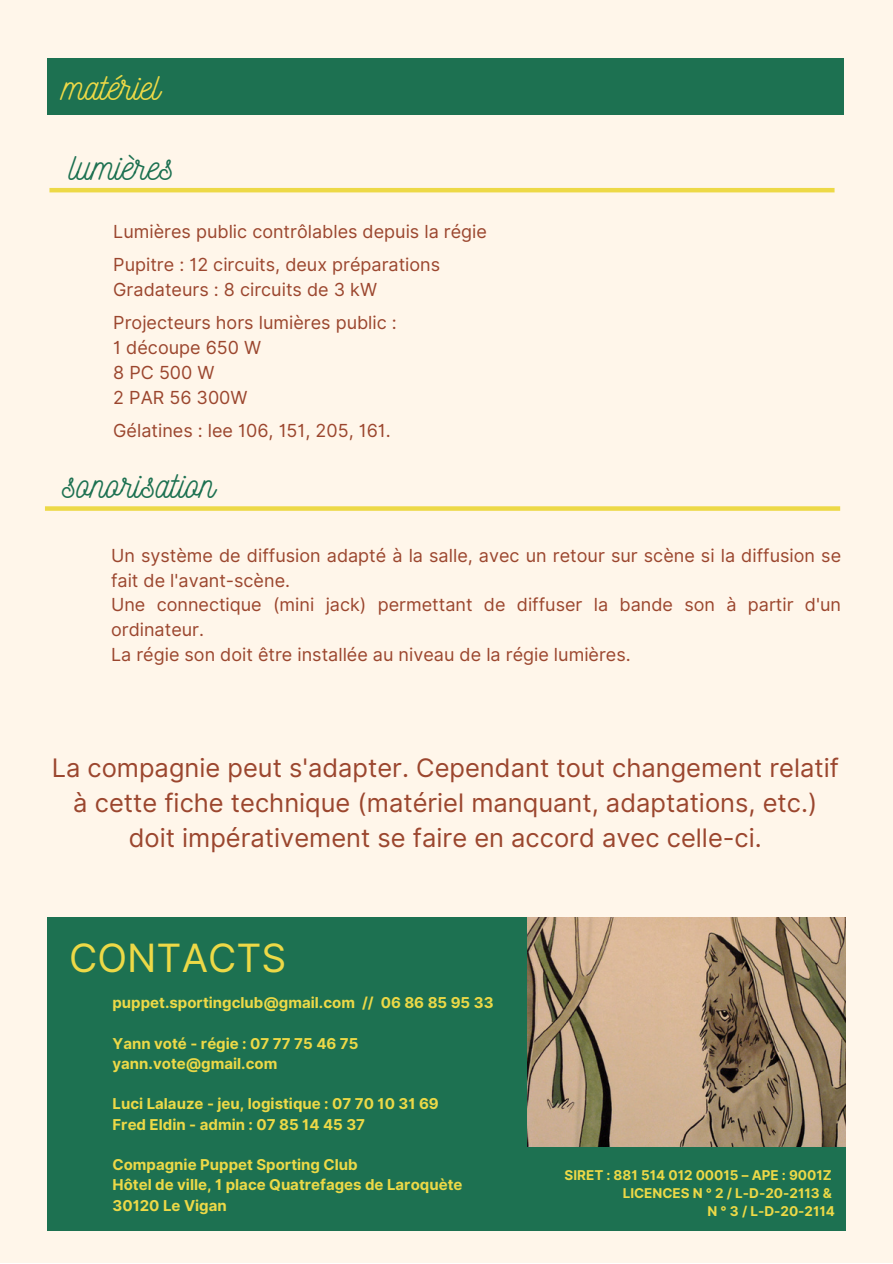
<style>
.page{position:relative;width:893px;height:1264px;background:#fff}
.page>*{position:absolute;margin:0;border:0;box-sizing:border-box;transform-origin:0 0}
.t1{font:39px "Inter";color:#edd947}
.t2{font:37.5px "Nickainley";color:#1d7151}
.t3{font:37.5px "Nickainley";color:#edd947}
.t4{font:25.5px/34.8px "Inter";color:#9b462e;text-align:center}
.t5{font:18px/24.8px "Inter";color:#9b462e}
.t6{font:700 15px "Inter";color:#edd947}
.t7{font:700 13.5px "Inter";color:#edd947}
</style>
<div class="page">
<div style="left:0;top:0;width:892px;height:1262px;background:#fff6ea"></div>
<div style="left:47px;top:58px;width:796px;height:57px;background:#1d7151"></div>
<hr style="left:49px;top:188px;width:785px;height:4px;background:#edd947">
<div style="left:45px;top:506px;width:795px;height:5px;background:#edd947"></div>
<div style="left:47px;top:917px;width:798px;height:312px;background:#1d7151"></div>
<img style="left:527px;top:917px;width:318px;height:229px">
<p class="t3" style="left:62px;top:63px;width:100px">matériel</p>
<p class="t2" style="left:69px;top:142px;width:106px">lumières</p>
<p class="t5" style="left:113px;top:219px;width:375px">Lumières public contrôlables depuis la régie</p>
<p class="t5" style="left:113px;top:252px;width:328px">Pupitre : 12 circuits, deux préparations</p>
<p class="t5" style="left:113px;top:277px;width:265px">Gradateurs : 8 circuits de 3 kW</p>
<p class="t5" style="left:113px;top:310px;width:285px">Projecteurs hors lumières public :</p>
<p class="t5" style="left:113px;top:335px;width:149px">1 découpe 650 W</p>
<p class="t5" style="left:113px;top:360px;width:103px">8 PC 500 W</p>
<p class="t5" style="left:113px;top:385px;width:136px">2 PAR 56 300W</p>
<p class="t5" style="left:113px;top:418px;width:279px">Gélatines : lee 106, 151, 205, 161.</p>
<p class="t2" style="left:62px;top:460px;width:155px">sonorisation</p>
<p class="t5" style="left:111px;top:543px;width:731px">Un système de diffusion adapté à la salle, avec un retour sur scène si la diffusion se fait de l'avant-scène.</p>
<p class="t5" style="left:111px;top:592px;width:731px">Une connectique (mini jack) permettant de diffuser la bande son à partir d'un ordinateur.</p>
<p class="t5" style="left:111px;top:642px;width:521px">La régie son doit être installée au niveau de la régie lumières.</p>
<p class="t4" style="left:52px;top:750px;width:788px">La compagnie peut s'adapter. Cependant tout changement relatif à cette fiche technique (matériel manquant, adaptations, etc.) doit impérativement se faire en accord avec celle-ci.</p>
<p class="t1" style="left:69px;top:934px;width:218px">CONTACTS</p>
<p class="t6" style="left:112px;top:993px;width:382px">puppet.sportingclub@gmail.com // 06 86 85 95 33</p>
<p class="t6" style="left:112px;top:1034px;width:247px">Yann voté - régie : 07 77 75 46 75</p>
<p class="t6" style="left:112px;top:1054px;width:166px">yann.vote@gmail.com</p>
<p class="t6" style="left:112px;top:1095px;width:328px">Luci Lalauze - jeu, logistique : 07 70 10 31 69</p>
<p class="t6" style="left:112px;top:1115px;width:254px">Fred Eldin - admin : 07 85 14 45 37</p>
<p class="t6" style="left:112px;top:1155px;width:247px">Compagnie Puppet Sporting Club</p>
<p class="t6" style="left:112px;top:1175px;width:351px">Hôtel de ville, 1 place Quatrefages de Laroquète</p>
<p class="t6" style="left:112px;top:1196px;width:116px">30120 Le Vigan</p>
<p class="t7" style="left:564px;top:1166px;width:269px">SIRET : 881 514 012 00015 – APE : 9001Z</p>
<p class="t7" style="left:622px;top:1184px;width:211px">LICENCES N ° 2 / L-D-20-2113 &amp;</p>
<p class="t7" style="left:707px;top:1202px;width:129px">N ° 3 / L-D-20-2114</p>
</div>
